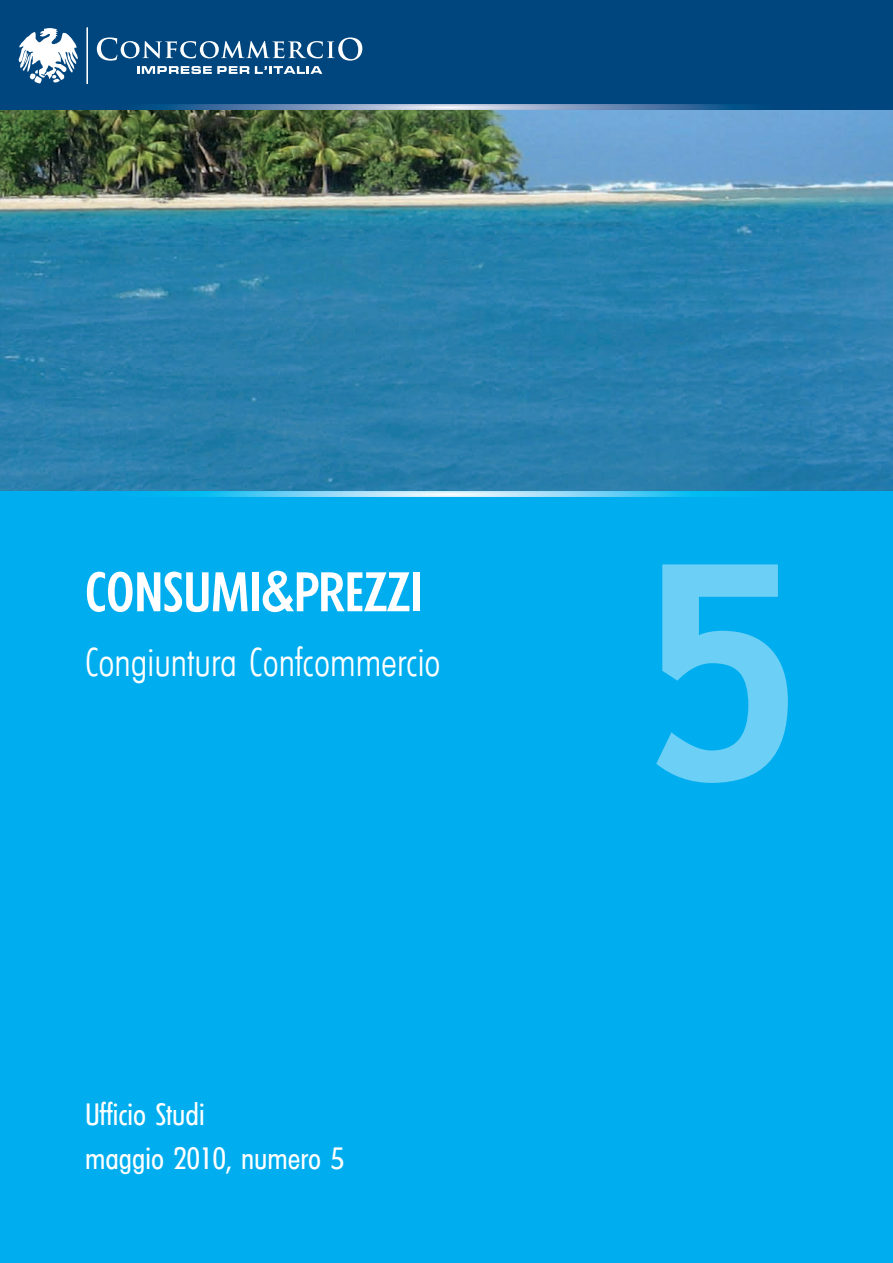
<style>
.page{position:relative;width:893px;height:1263px;background:#fff}
.page>*{position:absolute;margin:0;border:0;box-sizing:border-box;transform-origin:0 0}
.t1{font:700 300px "Trebuchet MS";color:#6bcff6}
.t2{font:500 condensed 54px "Limerick";color:#fff}
.t3{font:300 condensed 39px "Limerick";color:#fff}
.t4{font:condensed 30px/44px "Limerick";color:#fff}
</style>
<div class="page">
<img style="left:0;top:109px;width:893px;height:383px">
<div style="left:0;top:495px;width:893px;height:768px;background:#00aeef"></div>
<svg style="left:0;top:492px;width:893px;height:4px;background:#4bc7f3"></svg>
<div style="left:0;top:0;width:893px;height:109px;background:#00467e"></div>
<svg style="left:152px;top:105px;width:591px;height:4px;background:#7696bb"></svg>
<svg style="left:19px;top:28px;width:59px;height:56px"></svg>
<svg style="left:97px;top:37px;width:265px;height:37px"></svg>
<svg style="left:87px;top:27px;width:1px;height:57px"></svg>
<h2 class="t2" style="left:85px;top:561px;width:339px">CONSUMI&amp;PREZZI</h2>
<h3 class="t3" style="left:85px;top:640px;width:357px">Congiuntura Confcommercio</h3>
<p class="t4" style="left:85px;top:1094px;width:260px">Ufficio Studi<br>maggio 2010, numero 5</p>
<h1 class="t1" style="left:632px;top:498px;width:177px">5</h1>
</div>
